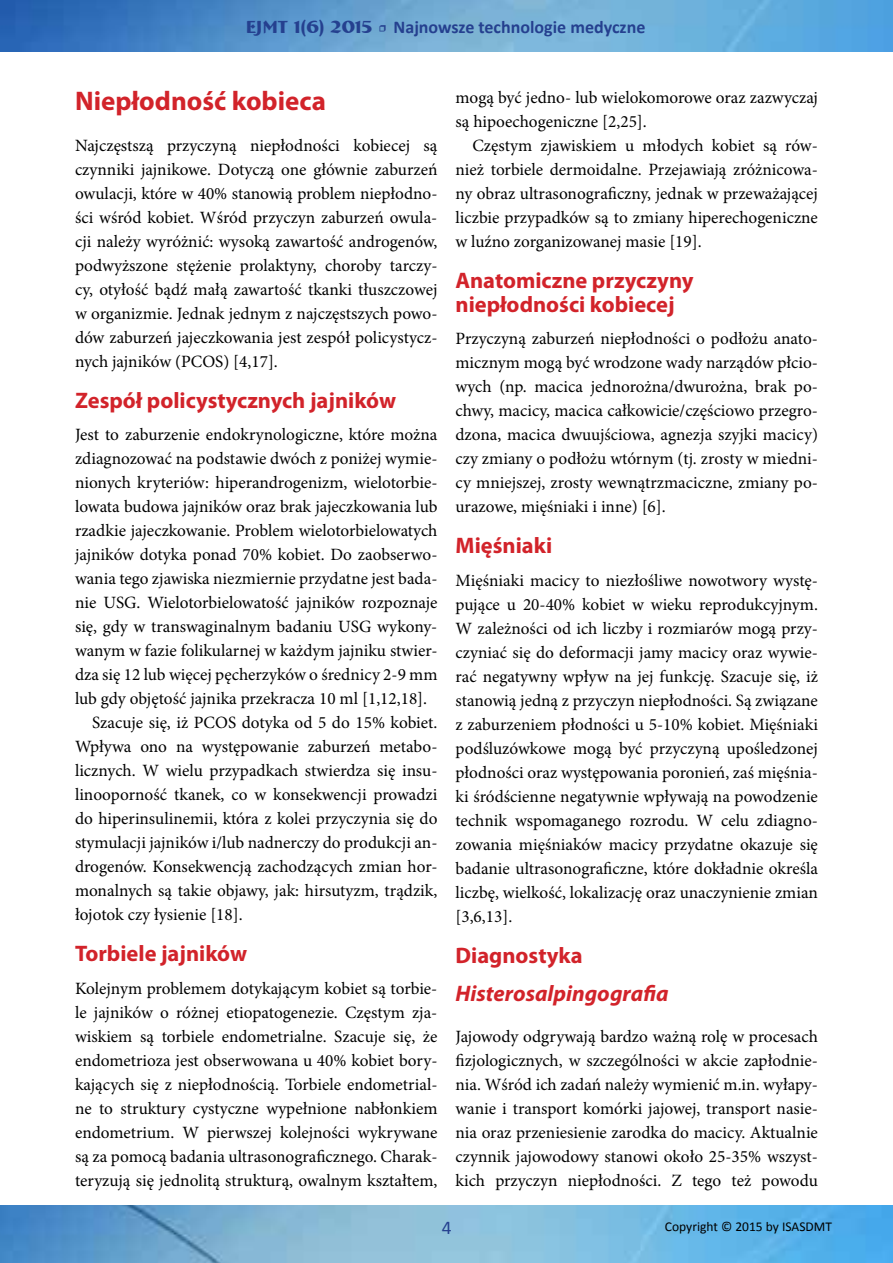
<style>
.page{position:relative;width:893px;height:1263px;background:#fff}
.page>*{position:absolute;margin:0;border:0;box-sizing:border-box;transform-origin:0 0}
.t1{font:700 27px "Myriad Pro";color:#d2232a}
.t2{font:700 22.5px/24px "Myriad Pro";color:#d2232a}
.t3{font:italic 700 22.5px "Myriad Pro";color:#d2232a}
.t4{font:19.5px "Calibri";color:#25408f}
.t5{font:700 18px "Calibri";color:#25408f}
.t6{font:17.25px/24px "Minion Pro";color:#000;text-align:justify}
.t7{font:13.5px "Calibri";color:#000}
.s1{font-family:"Bremen BT"}
.s2{font-family:"Minion Pro";font-weight:400}
</style>
<div class="page">
<img style="left:0;top:0;width:893px;height:52px">
<img style="left:0;top:1205px;width:893px;height:58px">
<p class="t5" style="left:246px;top:15px;width:401px"><span class="s1">EJMT 1(6) 2015</span> <span class="s2">•</span> Najnowsze technologie medyczne</p>
<h1 class="t1" style="left:75px;top:84px;width:252px">Niepłodność kobieca</h1>
<p class="t6" style="left:75px;top:133px;width:364px">Najczęstszą przyczyną niepłodności kobiecej są czynniki jajnikowe. Dotyczą one głównie zaburzeń owulacji, które w 40% stanowią problem niepłodno&shy;ści wśród kobiet. Wśród przyczyn zaburzeń owula&shy;cji należy wyróżnić: wysoką zawartość androgenów, podwyższone stężenie prolaktyny, choroby tarczy&shy;cy, otyłość bądź małą zawartość tkanki tłuszczowej w organizmie. Jednak jednym z najczęstszych powo&shy;dów zaburzeń jajeczkowania jest zespół policystycz&shy;nych jajników (PCOS) [4,17].</p>
<h2 class="t2" style="left:75px;top:387px;width:323px">Zespół policystycznych jajników</h2>
<p class="t6" style="left:75px;top:423px;width:364px">Jest to zaburzenie endokrynologiczne, które można</p>
<p class="t6" style="left:75px;top:447px;width:364px">zdiagnozować na podstawie dwóch z poniżej wymie-</p>
<p class="t6" style="left:75px;top:471px;width:364px">nionych kryteriów: hiperandrogenizm, wielotorbie-</p>
<p class="t6" style="left:75px;top:495px;width:364px">lowata budowa jajników oraz brak jajeczkowania lub</p>
<p class="t6" style="left:75px;top:519px;width:364px">rzadkie jajeczkowanie. Problem wielotorbielowatych</p>
<p class="t6" style="left:75px;top:543px;width:364px">jajników dotyka ponad 70% kobiet. Do zaobserwo-</p>
<p class="t6" style="left:75px;top:567px;width:364px">wania tego zjawiska niezmiernie przydatne jest bada-</p>
<p class="t6" style="left:75px;top:591px;width:364px">nie USG. Wielotorbielowatość jajników rozpoznaje</p>
<p class="t6" style="left:75px;top:615px;width:364px">się, gdy w transwaginalnym badaniu USG wykony-</p>
<p class="t6" style="left:75px;top:639px;width:364px">wanym w fazie folikularnej w każdym jajniku stwier-</p>
<p class="t6" style="left:75px;top:663px;width:364px">dza się 12 lub więcej pęcherzyków o średnicy 2-9 mm</p>
<p class="t6" style="left:75px;top:687px;width:354px">lub gdy objętość jajnika przekracza 10 ml [1,12,18].</p>
<p class="t6" style="left:92px;top:711px;width:347px">Szacuje się, iż PCOS dotyka od 5 do 15% kobiet.</p>
<p class="t6" style="left:75px;top:735px;width:364px">Wpływa ono na występowanie zaburzeń metabo-</p>
<p class="t6" style="left:75px;top:759px;width:364px">licznych. W wielu przypadkach stwierdza się insu-</p>
<p class="t6" style="left:75px;top:783px;width:364px">linooporność tkanek, co w konsekwencji prowadzi</p>
<p class="t6" style="left:75px;top:807px;width:364px">do hiperinsulinemii, która z kolei przyczynia się do</p>
<p class="t6" style="left:75px;top:831px;width:364px">stymulacji jajników i/lub nadnerczy do produkcji an-</p>
<p class="t6" style="left:75px;top:855px;width:364px">drogenów. Konsekwencją zachodzących zmian hor-</p>
<p class="t6" style="left:75px;top:879px;width:364px">monalnych są takie objawy, jak: hirsutyzm, trądzik,</p>
<p class="t6" style="left:75px;top:903px;width:169px">łojotok czy łysienie [18].</p>
<h2 class="t2" style="left:75px;top:941px;width:174px">Torbiele jajników</h2>
<p class="t6" style="left:75px;top:976px;width:364px">Kolejnym problemem dotykającym kobiet są torbie&shy;le jajników o różnej etiopatogenezie. Częstym zja&shy;wiskiem są torbiele endometrialne. Szacuje się, że endometrioza jest obserwowana u 40% kobiet bory&shy;kających się z niepłodnością. Torbiele endometrial&shy;ne to struktury cystyczne wypełnione nabłonkiem endometrium. W pierwszej kolejności wykrywane są za pomocą badania ultrasonograficznego. Charak&shy;teryzują się jednolitą strukturą, owalnym kształtem,</p>
<p class="t6" style="left:455px;top:85px;width:364px">mogą być jedno- lub wielokomorowe oraz zazwyczaj są hipoechogeniczne [2,25].</p>
<p class="t6" style="left:455px;top:133px;width:364px;text-indent:17px">Częstym zjawiskiem u młodych kobiet są rów&shy;nież torbiele dermoidalne. Przejawiają zróżnicowa&shy;ny obraz ultrasonograficzny, jednak w przeważającej liczbie przypadków są to zmiany hiperechogeniczne w luźno zorganizowanej masie [19].</p>
<h2 class="t2" style="left:455px;top:267px;width:240px">Anatomiczne przyczyny niepłodności kobiecej</h2>
<p class="t6" style="left:455px;top:327px;width:364px">Przyczyną zaburzeń niepłodności o podłożu anato&shy;micznym mogą być wrodzone wady narządów płcio&shy;wych (np. macica jednorożna/dwurożna, brak po&shy;chwy, macicy, macica całkowicie/częściowo przegro&shy;dzona, macica dwuujściowa, agnezja szyjki macicy) czy zmiany o podłożu wtórnym (tj. zrosty w miedni&shy;cy mniejszej, zrosty wewnątrzmaciczne, zmiany po&shy;urazowe, mięśniaki i inne) [6].</p>
<h2 class="t2" style="left:455px;top:533px;width:98px">Mięśniaki</h2>
<p class="t6" style="left:455px;top:568px;width:364px">Mięśniaki macicy to niezłośliwe nowotwory wystę&shy;pujące u 20-40% kobiet w wieku reprodukcyjnym.<br>W zależności od ich liczby i rozmiarów mogą przy&shy;czyniać się do deformacji jamy macicy oraz wywie&shy;rać negatywny wpływ na jej funkcję. Szacuje się, iż stanowią jedną z przyczyn niepłodności. Są związane z zaburzeniem płodności u 5-10% kobiet. Mięśniaki podśluzówkowe mogą być przyczyną upośledzonej płodności oraz występowania poronień, zaś mięśnia&shy;ki śródścienne negatywnie wpływają na powodzenie technik wspomaganego rozrodu. W celu zdiagno&shy;zowania mięśniaków macicy przydatne okazuje się badanie ultrasonograficzne, które dokładnie określa liczbę, wielkość, lokalizację oraz unaczynienie zmian [3,6,13].</p>
<h2 class="t2" style="left:455px;top:942px;width:129px">Diagnostyka</h2>
<h2 class="t3" style="left:455px;top:979px;width:215px">Histerosalpingografia</h2>
<p class="t6" style="left:455px;top:1024px;width:364px">Jajowody odgrywają bardzo ważną rolę w procesach fizjologicznych, w szczególności w akcie zapłodnie&shy;nia. Wśród ich zadań należy wymienić m.in. wyłapy&shy;wanie i transport komórki jajowej, transport nasie&shy;nia oraz przeniesienie zarodka do macicy. Aktualnie czynnik jajowodowy stanowi około 25-35% wszyst&shy;kich przyczyn niepłodności. Z tego też powodu</p>
<p class="t4" style="left:442px;top:1215px;width:11px">4</p>
<p class="t7" style="left:665px;top:1218px;width:169px">Copyright © 2015 by ISASDMT</p>
</div>
